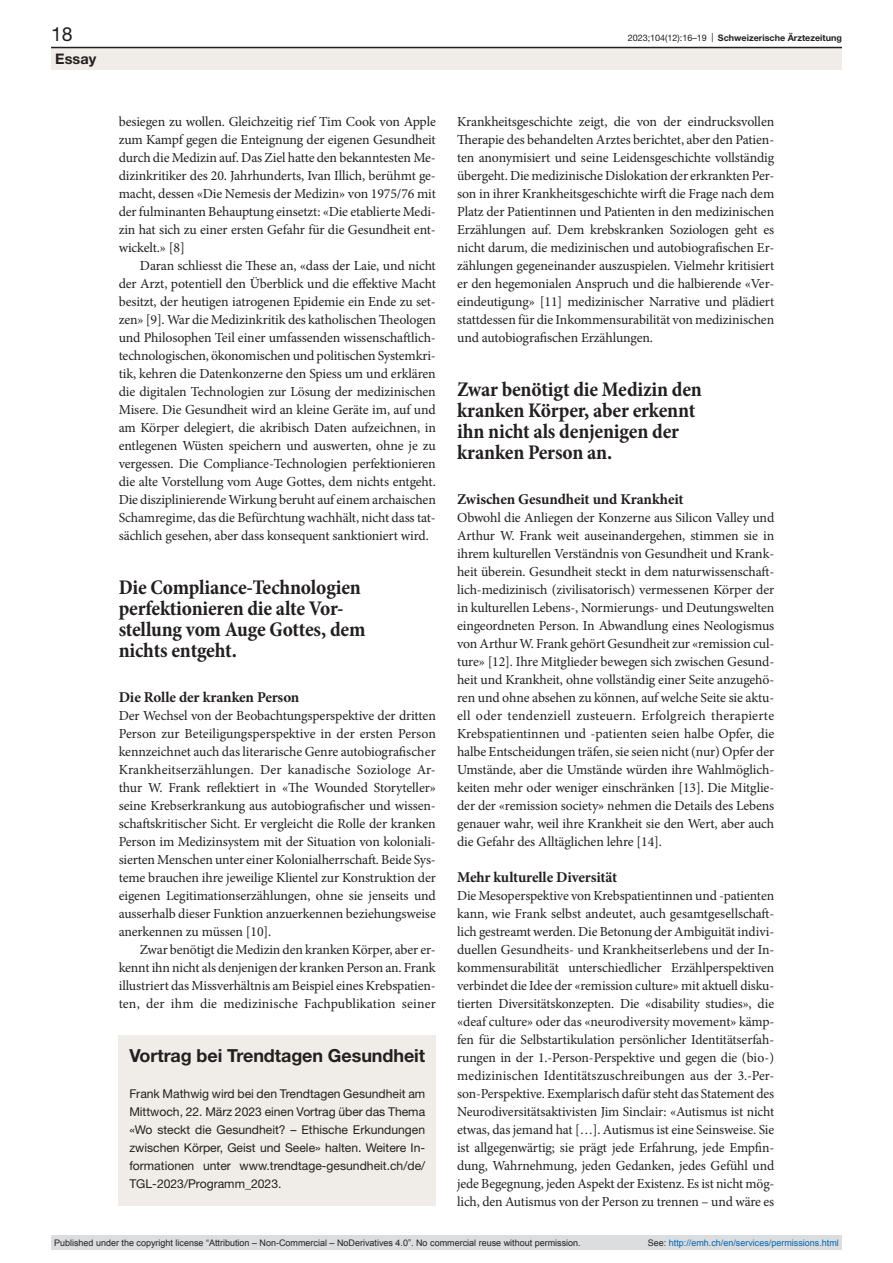
<style>
.page{position:relative;width:893px;height:1263px;background:#fff}
.page>*{position:absolute;margin:0;border:0;box-sizing:border-box;transform-origin:0 0}
.quote{font:700 condensed 21px/21px "Minion Pro";letter-spacing:-.01em;color:#231f20}
.t1{font:19.5px "Helvetica Neue LT Pro";color:#231f20}
.box-head1{font:700 18px "Helvetica Neue LT Pro";letter-spacing:-.005em;color:#231f20}
.head2{font:700 15px "Minion Pro";letter-spacing:-.01em;color:#231f20}
.t2{font:700 14.55px "Helvetica Neue LT Pro";color:#231f20}
.paragraph{font:13.8px/18px "Minion Pro";letter-spacing:-.01em;color:#231f20;text-align:justify}
.paragraph-indent{font:13.8px/18px "Minion Pro";letter-spacing:-.01em;color:#231f20;text-align:justify}
.box-paragraph{font:12.15px/18px "Helvetica Neue LT Pro";color:#231f20;text-align:justify}
.t3{font:9px "Arial";color:#231f20}
.t4{font:9px "Arial";color:#0066b3}
.t5{font:700 9px "Helvetica Neue LT Pro";color:#231f20}
.s1{font-weight:400}
.s2{color:#231f20}
</style>
<div class="page">
<div style="left:119px;top:1035px;width:317px;height:171px;background:#f0ece7"></div>
<div style="left:51px;top:48px;width:791px;height:22px;background:#f0ece7"></div>
<hr style="left:51px;top:47px;width:791px;height:1px;background:#231f20">
<div style="left:51px;top:1235px;width:791px;height:15px;background:#dcdddf"></div>
<h2 class="t1" style="left:51px;top:22px;width:23px">18</h2>
<p class="t5" style="left:628px;top:32px;width:216px"><span class="s1">2023;104(12):16–19 |</span> Schweizerische Ärztezeitung</p>
<p class="t2" style="left:55px;top:49px;width:42px">Essay</p>
<p class="paragraph" style="left:119px;top:113px;width:319px">besiegen zu wollen. Gleichzeitig rief Tim Cook von Apple zum Kampf gegen die Enteignung der eigenen Gesundheit durch die Medizin auf. Das Ziel hatte den bekanntesten Me&shy;dizinkritiker des 20. Jahrhunderts, Ivan Illich, berühmt ge&shy;macht, dessen «Die Nemesis der Medizin» von 1975/76 mit der fulminanten Behauptung einsetzt: «Die etablierte Medi&shy;zin hat sich zu einer ersten Gefahr für die Gesundheit ent&shy;wickelt.» [8]</p>
<p class="paragraph-indent" style="left:119px;top:257px;width:319px;text-indent:21px">Daran schliesst die These an, «dass der Laie, und nicht der Arzt, potentiell den Überblick und die effektive Macht besitzt, der heutigen iatrogenen Epidemie ein Ende zu set&shy;zen» [9]. War die Medizinkritik des katholischen Theologen und Philosophen Teil einer umfassenden wissenschaftlich&shy;technologischen, ökonomischen und politischen Systemkri&shy;tik, kehren die Datenkonzerne den Spiess um und erklären die digitalen Technologien zur Lösung der medizinischen Misere. Die Gesundheit wird an kleine Geräte im, auf und am Körper delegiert, die akribisch Daten aufzeichnen, in entlegenen Wüsten speichern und auswerten, ohne je zu vergessen. Die Compliance-Technologien perfektionieren die alte Vorstellung vom Auge Gottes, dem nichts entgeht.<br>Die disziplinierende Wirkung beruht auf einem archaischen Schamregime, das die Befürchtung wachhält, nicht dass tat&shy;sächlich gesehen, aber dass konsequent sanktioniert wird.</p>
<p class="quote" style="left:119px;top:578px;width:248px">Die Compliance-Technologien perfektionieren die alte Vor&shy;stellung vom Auge Gottes, dem nichts entgeht.</p>
<p class="head2" style="left:119px;top:687px;width:182px">Die Rolle der kranken Person</p>
<p class="paragraph" style="left:119px;top:707px;width:319px">Der Wechsel von der Beobachtungsperspektive der dritten Person zur Beteiligungsperspektive in der ersten Person kennzeichnet auch das literarische Genre autobiografischer Krankheitserzählungen. Der kanadische Soziologe Ar&shy;thur W. Frank reflektiert in «The Wounded Storyteller» seine Krebserkrankung aus autobiografischer und wissen&shy;schaftskritischer Sicht. Er vergleicht die Rolle der kranken Person im Medizinsystem mit der Situation von koloniali&shy;sierten Menschen unter einer Kolonialherrschaft. Beide Sys&shy;teme brauchen ihre jeweilige Klientel zur Konstruktion der eigenen Legitimationserzählungen, ohne sie jenseits und ausserhalb dieser Funktion anzuerkennen beziehungsweise anerkennen zu müssen [10].</p>
<p class="paragraph-indent" style="left:119px;top:941px;width:319px;text-indent:21px">Zwar benötigt die Medizin den kranken Körper, aber er&shy;kennt ihn nicht als denjenigen der kranken Person an. Frank illustriert das Missverhältnis am Beispiel eines Krebspatien&shy;ten, der ihm die medizinische Fachpublikation seiner</p>
<p class="box-head1" style="left:129px;top:1044px;width:297px">Vortrag bei Trendtagen Gesundheit</p>
<p class="box-paragraph" style="left:129px;top:1084px;width:297px">Frank Mathwig wird bei den Trendtagen Gesundheit am Mittwoch, 22. März 2023 einen Vortrag über das Thema «Wo steckt die Gesundheit? – Ethische Erkundungen zwischen Körper, Geist und Seele» halten. Weitere In&shy;formationen unter www.trendtage-gesundheit.ch/de/ TGL-2023/Programm_2023.</p>
<p class="paragraph-indent" style="left:457px;top:113px;width:319px">Krankheitsgeschichte zeigt, die von der eindrucksvollen Therapie des behandelten Arztes berichtet, aber den Patien&shy;ten anonymisiert und seine Leidensgeschichte vollständig übergeht. Die medizinische Dislokation der erkrankten Per&shy;son in ihrer Krankheitsgeschichte wirft die Frage nach dem Platz der Patientinnen und Patienten in den medizinischen Erzählungen auf. Dem krebskranken Soziologen geht es nicht darum, die medizinischen und autobiografischen Er&shy;zählungen gegeneinander auszuspielen. Vielmehr kritisiert er den hegemonialen Anspruch und die halbierende «Ver&shy;eindeutigung» [11] medizinischer Narrative und plädiert stattdessen für die Inkommensurabilität von medizinischen und autobiografischen Erzählungen.</p>
<p class="quote" style="left:457px;top:380px;width:246px">Zwar benötigt die Medizin den kranken Körper, aber erkennt ihn nicht als denjenigen der kranken Person an.</p>
<p class="head2" style="left:457px;top:489px;width:228px">Zwischen Gesundheit und Krankheit</p>
<p class="paragraph" style="left:457px;top:509px;width:319px">Obwohl die Anliegen der Konzerne aus Silicon Valley und Arthur W. Frank weit auseinandergehen, stimmen sie in ihrem kulturellen Verständnis von Gesundheit und Krank&shy;heit überein. Gesundheit steckt in dem naturwissenschaft&shy;lich-medizinisch (zivilisatorisch) vermessenen Körper der in kulturellen Lebens-, Normierungs- und Deutungswelten eingeordneten Person. In Abwandlung eines Neologismus von Arthur W. Frank gehört Gesundheit zur «remission cul&shy;ture» [12]. Ihre Mitglieder bewegen sich zwischen Gesund&shy;heit und Krankheit, ohne vollständig einer Seite anzugehö&shy;ren und ohne absehen zu können, auf welche Seite sie aktu&shy;ell oder tendenziell zusteuern. Erfolgreich therapierte Krebspatientinnen und -patienten seien halbe Opfer, die halbe Entscheidungen träfen, sie seien nicht (nur) Opfer der Umstände, aber die Umstände würden ihre Wahlmöglich&shy;keiten mehr oder weniger einschränken [13]. Die Mitglie&shy;der der «remission society» nehmen die Details des Lebens genauer wahr, weil ihre Krankheit sie den Wert, aber auch die Gefahr des Alltäglichen lehre [14].</p>
<p class="head2" style="left:457px;top:867px;width:162px">Mehr kulturelle Diversität</p>
<p class="paragraph" style="left:457px;top:887px;width:319px">Die Mesoperspektive von Krebspatientinnen und -patienten kann, wie Frank selbst andeutet, auch gesamtgesellschaft&shy;lich gestreamt werden. Die Betonung der Ambiguität indivi&shy;duellen Gesundheits- und Krankheitserlebens und der In&shy;kommensurabilität unterschiedlicher Erzählperspektiven verbindet die Idee der «remission culture» mit aktuell disku&shy;tierten Diversitätskonzepten. Die «disability studies», die «deaf culture» oder das «neurodiversity movement» kämp&shy;fen für die Selbstartikulation persönlicher Identitätserfah&shy;rungen in der 1.-Person-Perspektive und gegen die (bio-) medizinischen Identitätszuschreibungen aus der 3.-Per&shy;son-Perspektive. Exemplarisch dafür steht das Statement des Neurodiversitätsaktivisten Jim Sinclair: «Autismus ist nicht etwas, das jemand hat […]. Autismus ist eine Seinsweise. Sie ist allgegenwärtig; sie prägt jede Erfahrung, jede Empfin&shy;dung, Wahrnehmung, jeden Gedanken, jedes Gefühl und jede Begegnung, jeden Aspekt der Existenz. Es ist nicht mög&shy;lich, den Autismus von der Person zu trennen – und wäre es</p>
<p class="t3" style="left:54px;top:1237px;width:528px">Published under the copyright license “Attribution – Non-Commercial – NoDerivatives 4.0”. No commercial reuse without permission.</p>
<p class="t4" style="left:648px;top:1237px;width:193px"><span class="s2">See:</span> http://emh.ch/en/services/permissions.html</p>
</div>
